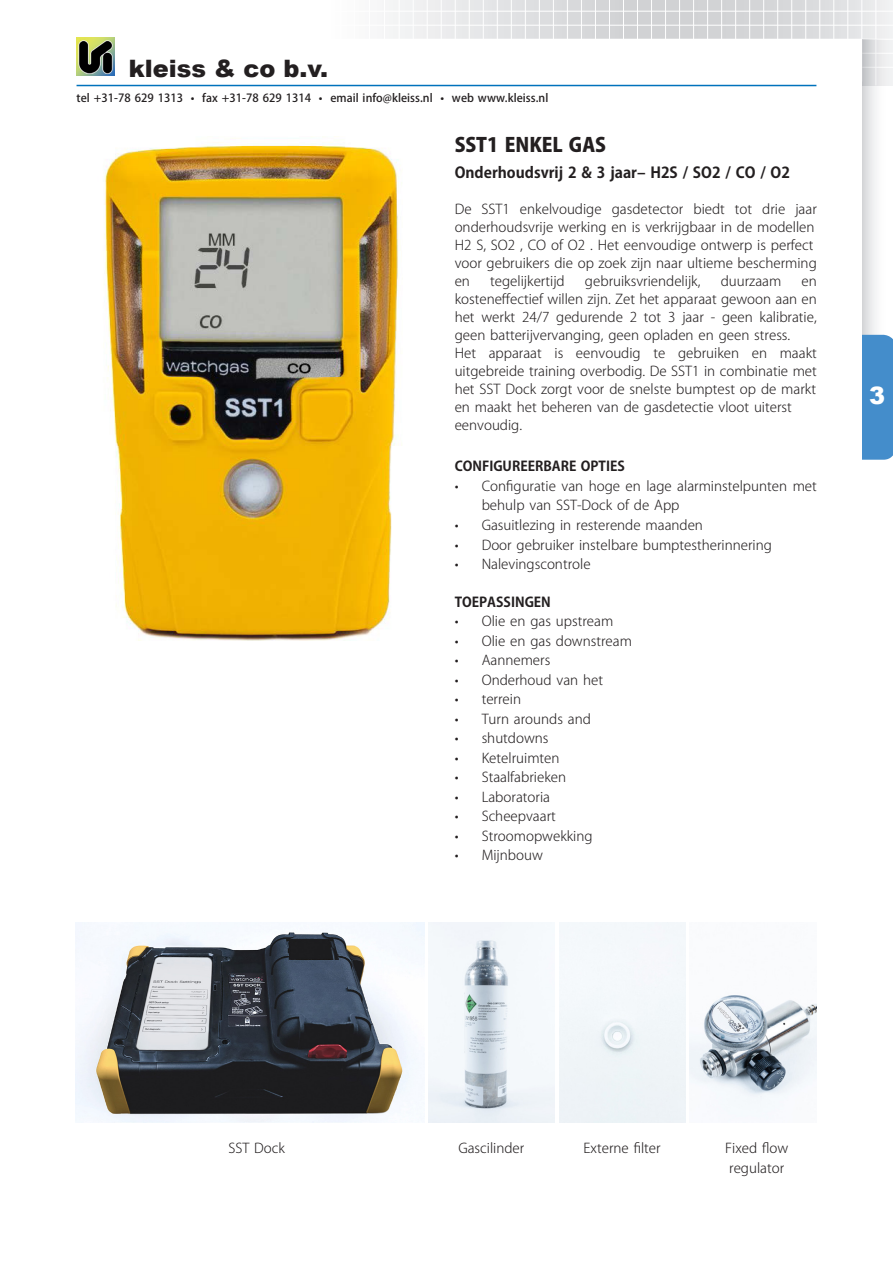
<style>
.page{position:relative;width:893px;height:1263px;background:#fff}
.page>*{position:absolute;margin:0;border:0;box-sizing:border-box;transform-origin:0 0}
.t1{font:900 24px "Arial";color:#231f20}
.t2{font:900 24px "Arial";color:#fff}
.Header_12{font:800 19.5px "Koz Go Pro";color:#231f20}
.Paragraph_Style_1__Kozuka_Gothic9{font:700 15px "Koz Go Pro";color:#231f20}
.Paragraph_Style_1__Kozuka_Gothic9-2{font:300 13.5px/18px "Koz Go Pro";color:#231f20}
.Paragraph_Style_1__Kozuka_Gothic9-3{font:700 13.5px "Koz Go Pro";color:#231f20}
.t3{font:500 11.25px "Koz Go Pro";letter-spacing:.005em;color:#231f20}
</style>
<div class="page">
<svg style="left:389px;top:0;width:504px;height:86px;background:#dedfe0"></svg>
<hr style="left:875px;top:0;width:1px;height:86px;background:#fff">
<hr style="left:861px;top:0;width:1px;height:81px;background:#fff">
<hr style="left:847px;top:0;width:1px;height:81px;background:#fff">
<hr style="left:833px;top:0;width:1px;height:81px;background:#fff">
<hr style="left:819px;top:0;width:1px;height:81px;background:#fff">
<hr style="left:805px;top:0;width:1px;height:81px;background:#fff">
<hr style="left:791px;top:0;width:1px;height:81px;background:#fff">
<hr style="left:777px;top:0;width:1px;height:81px;background:#fff">
<hr style="left:763px;top:0;width:1px;height:81px;background:#fff">
<hr style="left:749px;top:0;width:1px;height:81px;background:#fff">
<hr style="left:735px;top:0;width:1px;height:81px;background:#fff">
<hr style="left:721px;top:0;width:1px;height:81px;background:#fff">
<hr style="left:707px;top:0;width:1px;height:81px;background:#fff">
<hr style="left:693px;top:0;width:1px;height:81px;background:#fff">
<hr style="left:679px;top:0;width:1px;height:81px;background:#fff">
<hr style="left:665px;top:0;width:1px;height:81px;background:#fff">
<hr style="left:651px;top:0;width:1px;height:81px;background:#fff">
<hr style="left:637px;top:0;width:1px;height:81px;background:#fff">
<hr style="left:623px;top:0;width:1px;height:81px;background:#fff">
<hr style="left:609px;top:0;width:1px;height:81px;background:#fff">
<hr style="left:595px;top:0;width:1px;height:81px;background:#fff">
<hr style="left:581px;top:0;width:1px;height:81px;background:#fff">
<hr style="left:567px;top:0;width:1px;height:81px;background:#fff">
<hr style="left:553px;top:0;width:1px;height:81px;background:#fff">
<hr style="left:539px;top:0;width:1px;height:81px;background:#fff">
<hr style="left:525px;top:0;width:1px;height:73px;background:#fff">
<hr style="left:511px;top:0;width:1px;height:73px;background:#fff">
<hr style="left:497px;top:0;width:1px;height:73px;background:#fff">
<hr style="left:483px;top:0;width:1px;height:73px;background:#fff">
<hr style="left:469px;top:0;width:1px;height:73px;background:#fff">
<hr style="left:455px;top:0;width:1px;height:73px;background:#fff">
<hr style="left:441px;top:0;width:1px;height:73px;background:#fff">
<hr style="left:427px;top:0;width:1px;height:73px;background:#fff">
<hr style="left:413px;top:0;width:1px;height:73px;background:#fff">
<hr style="left:399px;top:0;width:1px;height:73px;background:#fff">
<hr style="left:73px;top:67px;width:820px;height:1px;background:#fff">
<hr style="left:73px;top:53px;width:820px;height:1px;background:#fff">
<hr style="left:73px;top:39px;width:820px;height:1px;background:#fff">
<hr style="left:73px;top:25px;width:820px;height:1px;background:#fff">
<hr style="left:73px;top:11px;width:820px;height:1px;background:#fff">
<svg style="left:861px;top:40px;width:27px;height:295px"></svg>
<div style="left:862px;top:335px;width:31px;height:125px;background:#448dcb"></div>
<div style="left:64px;top:39px;width:797px;height:1224px;background:#fff"></div>
<img style="left:77px;top:38px;width:38px;height:38px">
<hr style="left:77px;top:85px;width:739px;height:1px;background:#0072bc">
<img style="left:104px;top:136px;width:298px;height:505px">
<div style="left:559px;top:922px;width:126px;height:201px;background:#f2f6f9"></div>
<img style="left:428px;top:922px;width:126px;height:201px">
<img style="left:690px;top:995px;width:126px;height:114px">
<img style="left:76px;top:923px;width:348px;height:200px">
<h1 class="t1" style="left:129px;top:51px;width:201px">kleiss &amp; co b.v.</h1>
<p class="t3" style="left:77px;top:91px;width:473px">tel +31-78 629 1313 • fax +31-78 629 1314 • email info@kleiss.nl • web www.kleiss.nl</p>
<p class="Header_12" style="left:455px;top:132px;width:153px">SST1 ENKEL GAS</p>
<p class="Paragraph_Style_1__Kozuka_Gothic9" style="left:455px;top:163px;width:337px">Onderhoudsvrij 2 &amp; 3 jaar– H2S / SO2 / CO / O2</p>
<p class="Paragraph_Style_1__Kozuka_Gothic9-2" style="left:455px;top:200px;width:364px">De SST1 enkelvoudige gasdetector biedt tot drie jaar onderhoudsvrije werking en is verkrijgbaar in de modellen</p>
<p class="Paragraph_Style_1__Kozuka_Gothic9-2" style="left:455px;top:236px;width:360px">H2 S, SO2 , CO of O2 . Het eenvoudige ontwerp is perfect</p>
<p class="Paragraph_Style_1__Kozuka_Gothic9-2" style="left:455px;top:254px;width:364px">voor gebruikers die op zoek zijn naar ultieme bescherming</p>
<p class="Paragraph_Style_1__Kozuka_Gothic9-2" style="left:455px;top:272px;width:17px">en</p>
<p class="Paragraph_Style_1__Kozuka_Gothic9-2" style="left:490px;top:272px;width:76px">tegelijkertijd</p>
<p class="Paragraph_Style_1__Kozuka_Gothic9-2" style="left:585px;top:272px;width:117px">gebruiksvriendelijk,</p>
<p class="Paragraph_Style_1__Kozuka_Gothic9-2" style="left:721px;top:272px;width:62px">duurzaam</p>
<p class="Paragraph_Style_1__Kozuka_Gothic9-2" style="left:455px;top:272px;width:364px;text-align:right">en<br>kosteneffectief willen zijn. Zet het apparaat gewoon aan en</p>
<p class="Paragraph_Style_1__Kozuka_Gothic9-2" style="left:455px;top:308px;width:364px">het werkt 24/7 gedurende 2 tot 3 jaar - geen kalibratie, geen batterijvervanging, geen opladen en geen stress.</p>
<p class="Paragraph_Style_1__Kozuka_Gothic9-2" style="left:455px;top:344px;width:364px;text-align:justify">Het apparaat is eenvoudig te gebruiken en maakt uitgebreide training overbodig. De SST1 in combinatie met het SST Dock zorgt voor de snelste bumptest op de markt</p>
<p class="Paragraph_Style_1__Kozuka_Gothic9-2" style="left:455px;top:398px;width:339px">en maakt het beheren van de gasdetectie vloot uiterst</p>
<p class="Paragraph_Style_1__Kozuka_Gothic9-2" style="left:455px;top:416px;width:69px">eenvoudig.</p>
<p class="Paragraph_Style_1__Kozuka_Gothic9-3" style="left:455px;top:458px;width:172px">CONFIGUREERBARE OPTIES</p>
<p class="Paragraph_Style_1__Kozuka_Gothic9-2" style="left:482px;top:476px;width:337px;line-height:19.5px;text-indent:-27px">• Configuratie van hoge en lage alarminstelpunten met behulp van SST-Dock of de App</p>
<p class="Paragraph_Style_1__Kozuka_Gothic9-2" style="left:455px;top:516px;width:250px">• Gasuitlezing in resterende maanden</p>
<p class="Paragraph_Style_1__Kozuka_Gothic9-2" style="left:455px;top:536px;width:319px">• Door gebruiker instelbare bumptestherinnering</p>
<p class="Paragraph_Style_1__Kozuka_Gothic9-2" style="left:455px;top:555px;width:137px">• Nalevingscontrole</p>
<p class="Paragraph_Style_1__Kozuka_Gothic9-3" style="left:455px;top:593px;width:98px">TOEPASSINGEN</p>
<p class="Paragraph_Style_1__Kozuka_Gothic9-2" style="left:455px;top:612px;width:160px">• Olie en gas upstream</p>
<p class="Paragraph_Style_1__Kozuka_Gothic9-2" style="left:455px;top:632px;width:179px">• Olie en gas downstream</p>
<p class="Paragraph_Style_1__Kozuka_Gothic9-2" style="left:455px;top:651px;width:97px">• Aannemers</p>
<p class="Paragraph_Style_1__Kozuka_Gothic9-2" style="left:455px;top:671px;width:150px">• Onderhoud van het</p>
<p class="Paragraph_Style_1__Kozuka_Gothic9-2" style="left:455px;top:690px;width:68px">• terrein</p>
<p class="Paragraph_Style_1__Kozuka_Gothic9-2" style="left:455px;top:710px;width:138px">• Turn arounds and</p>
<p class="Paragraph_Style_1__Kozuka_Gothic9-2" style="left:455px;top:729px;width:95px">• shutdowns</p>
<p class="Paragraph_Style_1__Kozuka_Gothic9-2" style="left:455px;top:749px;width:106px">• Ketelruimten</p>
<p class="Paragraph_Style_1__Kozuka_Gothic9-2" style="left:455px;top:768px;width:113px">• Staalfabrieken</p>
<p class="Paragraph_Style_1__Kozuka_Gothic9-2" style="left:455px;top:788px;width:97px">• Laboratoria</p>
<p class="Paragraph_Style_1__Kozuka_Gothic9-2" style="left:455px;top:807px;width:103px">• Scheepvaart</p>
<p class="Paragraph_Style_1__Kozuka_Gothic9-2" style="left:455px;top:827px;width:139px">• Stroomopwekking</p>
<p class="Paragraph_Style_1__Kozuka_Gothic9-2" style="left:455px;top:846px;width:90px">• Mijnbouw</p>
<h1 class="t2" style="left:869px;top:378px;width:18px">3</h1>
<p class="Paragraph_Style_1__Kozuka_Gothic9-2" style="left:458px;top:1139px;width:67px">Gascilinder</p>
<p class="Paragraph_Style_1__Kozuka_Gothic9-2" style="left:584px;top:1139px;width:79px">Externe filter</p>
<p class="Paragraph_Style_1__Kozuka_Gothic9-2" style="left:228px;top:1139px;width:58px">SST Dock</p>
<p class="Paragraph_Style_1__Kozuka_Gothic9-2" style="left:725px;top:1138px;width:65px;line-height:19.5px">Fixed flow regulator</p>
</div>
